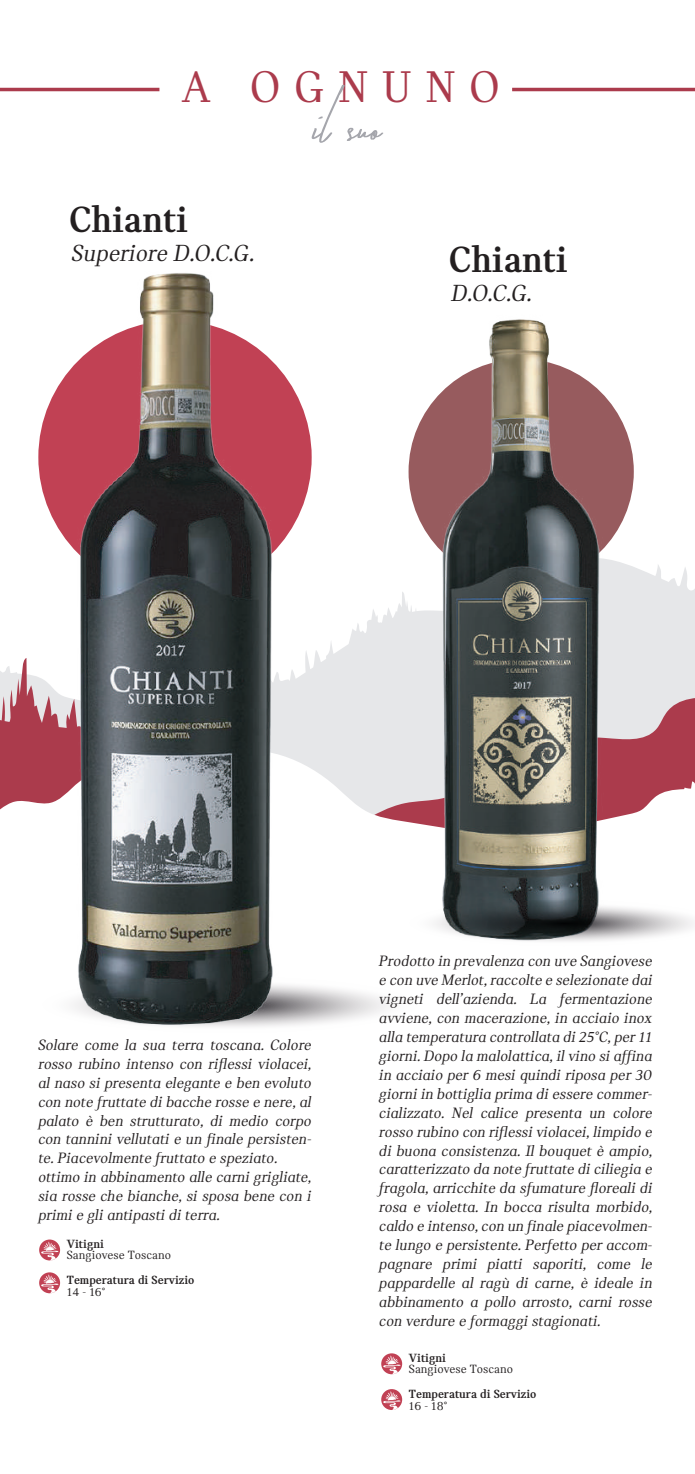
<style>
.page{position:relative;width:695px;height:1474px;background:#fff}
.page>*{position:absolute;margin:0;border:0;box-sizing:border-box;transform-origin:0 0}
.t1{font:71.92px "Takenby Vultures Demo";color:#a5a6ac}
.t2{font:46.55px "MINI Serif";letter-spacing:.3em;color:#ab3b4c}
.t3{font:700 38.5px "MINI Serif";color:#231f20}
.t4{font:italic 24.5px "MINI Serif";color:#231f20}
.t5{font:italic 15.75px/18.9px "MINI Serif";color:#231f20}
.t6{font:700 12.6px "MINI Serif";color:#231f20}
.t7{font:12.6px "MINI Serif";color:#231f20}
</style>
<div class="page">
<svg style="left:330px;top:567px;width:364px;height:77px"></svg>
<svg style="left:0;top:644px;width:694px;height:171px;background:#e1d2d6"></svg>
<svg style="left:677px;top:664px;width:17px;height:151px;fill:#ab3b4c"></svg>
<hr style="left:0;top:88px;width:159px;height:3px;background:#ab3b4c">
<hr style="left:512px;top:88px;width:182px;height:3px;background:#ab3b4c">
<img style="left:374px;top:319px;width:303px;height:580px">
<svg style="left:42px;top:975px;width:376px;height:58px"></svg>
<svg style="left:434px;top:899px;width:260px;height:42px"></svg>
<img style="left:16px;top:273px;width:311px;height:760px">
<svg style="left:39px;top:1239px;width:21px;height:21px"></svg>
<svg style="left:39px;top:1272px;width:21px;height:21px"></svg>
<svg style="left:381px;top:1353px;width:21px;height:21px"></svg>
<svg style="left:381px;top:1389px;width:21px;height:20px"></svg>
<h2 class="t2" style="left:181px;top:61px;width:320px">A OGNUNO</h2>
<h1 class="t1" style="left:313px;top:80px;width:70px">il suo</h1>
<h3 class="t3" style="left:69px;top:197px;width:120px">Chianti</h3>
<h3 class="t4" style="left:71px;top:239px;width:184px">Superiore D.O.C.G.</h3>
<h3 class="t3" style="left:449px;top:238px;width:120px">Chianti</h3>
<h3 class="t4" style="left:451px;top:279px;width:82px">D.O.C.G.</h3>
<p class="t5" style="left:38px;top:1035px;width:275px">Solare come la sua terra toscana. Colore rosso rubino intenso con riflessi violacei, al naso si presenta elegante e ben evoluto con note fruttate di bacche rosse e nere, al palato è ben strutturato, di medio corpo con tannini vellutati e un finale persisten&shy;te. Piacevolmente fruttato e speziato. ottimo in abbinamento alle carni grigliate, sia rosse che bianche, si sposa bene con i primi e gli antipasti di terra.</p>
<p class="t6" style="left:67px;top:1236px;width:39px">Vitigni</p>
<p class="t7" style="left:67px;top:1248px;width:106px">Sangiovese Toscano</p>
<p class="t6" style="left:67px;top:1272px;width:129px">Temperatura di Servizio</p>
<p class="t7" style="left:67px;top:1284px;width:40px">14 - 16°</p>
<p class="t5" style="left:379px;top:952px;width:275px;text-align:justify">Prodotto in prevalenza con uve Sangiovese e con uve Merlot, raccolte e selezionate dai vigneti dell’azienda. La fermentazione avviene, con macerazione, in acciaio inox alla temperatura controllata di 25°C, per 11 giorni. Dopo la malolattica, il vino si affina in acciaio per 6 mesi quindi riposa per 30 giorni in bottiglia prima di essere commer&shy;cializzato. Nel calice presenta un colore rosso rubino con riflessi violacei, limpido e di buona consistenza. Il bouquet è ampio, caratterizzato da note fruttate di ciliegia e fragola, arricchite da sfumature floreali di rosa e violetta. In bocca risulta morbido, caldo e intenso, con un finale piacevolmen&shy;te lungo e persistente. Perfetto per accom&shy;pagnare primi piatti saporiti, come le pappardelle al ragù di carne, è ideale in abbinamento a pollo arrosto, carni rosse con verdure e formaggi stagionati.</p>
<p class="t6" style="left:409px;top:1350px;width:39px">Vitigni</p>
<p class="t7" style="left:409px;top:1361px;width:106px">Sangiovese Toscano</p>
<p class="t6" style="left:409px;top:1386px;width:129px">Temperatura di Servizio</p>
<p class="t7" style="left:409px;top:1398px;width:40px">16 - 18°</p>
</div>
